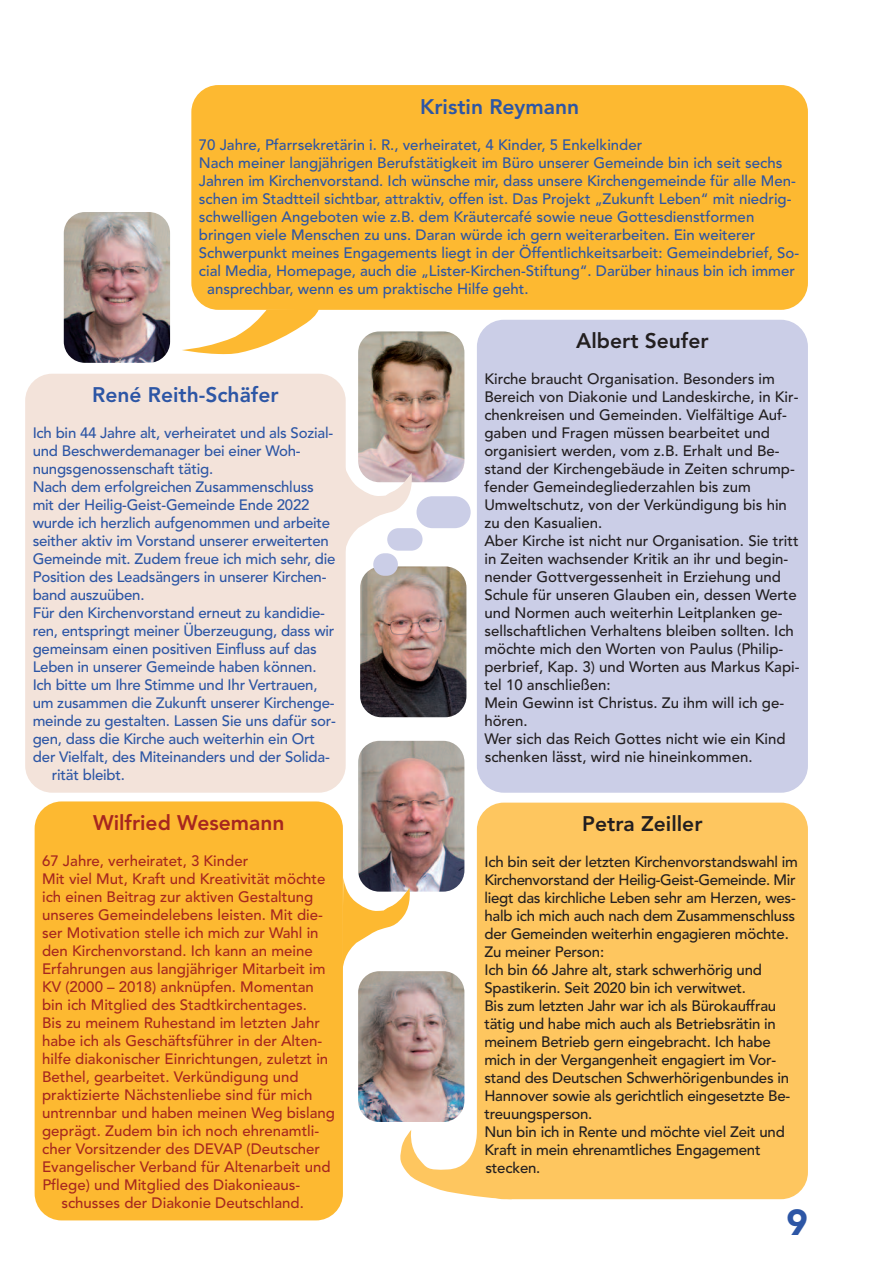
<style>
.page{position:relative;width:893px;height:1263px;background:#fff}
.page>*{position:absolute;margin:0;border:0;box-sizing:border-box;transform-origin:0 0}
.t1{font:900 36px "Avenir";color:#2d56a5}
.t2{font:800 21px "Avenir";color:#2d56a5}
.t3{font:800 21px "Avenir";color:#231f20}
.t4{font:800 21px "Avenir";color:#a6271f}
.t5{font:500 15px/18px "Avenir";color:#231f20}
.t6{font:500 15px "Avenir";letter-spacing:-.015em;color:#2d56a5}
.t7{font:500 15px "Avenir";color:#a6271f}
</style>
<div class="page">
<svg style="left:400px;top:1129px;width:99px;height:70px"></svg>
<div style="left:477px;top:320px;width:331px;height:473px;background:#cbcee7;border-radius:27px"></div>
<div style="left:25px;top:374px;width:321px;height:419px;background:#f3e3da;border-radius:27px"></div>
<img style="left:360px;top:566px;width:106px;height:151px;border-radius:21px">
<img style="left:358px;top:331px;width:106px;height:151px;border-radius:21px">
<svg style="left:182px;top:309px;width:137px;height:45px"></svg>
<div style="left:477px;top:803px;width:331px;height:396px;background:#fec65f;border-radius:27px"></div>
<div style="left:191px;top:85px;width:617px;height:225px;background:#fdb931;border-radius:27px"></div>
<div style="left:35px;top:801px;width:308px;height:419px;background:#fdb931;border-radius:27px"></div>
<img style="left:64px;top:212px;width:106px;height:151px;border-radius:21px">
<img style="left:358px;top:971px;width:106px;height:151px;border-radius:21px">
<img style="left:358px;top:741px;width:106px;height:151px;border-radius:21px">
<svg style="left:345px;top:458px;width:69px;height:98px"></svg>
<div style="left:417px;top:496px;width:54px;height:32px;background:#cbcee7;border-radius:16px"></div>
<div style="left:387px;top:528px;width:36px;height:23px;background:#cbcee7;border-radius:11px"></div>
<div style="left:373px;top:553px;width:25px;height:23px;background:#cbcee7;border-radius:11px"></div>
<svg style="left:342px;top:877px;width:70px;height:94px"></svg>
<h2 class="t2" style="left:420px;top:87px;width:161px">Kristin Reymann</h2>
<p class="t6" style="left:199px;top:131px;width:445px">70 Jahre, Pfarrsekretärin i. R., verheiratet, 4 Kinder, 5 Enkelkinder</p>
<p class="t6" style="left:199px;top:149px;width:585px">Nach meiner langjährigen Berufstätigkeit im Büro unserer Gemeinde bin ich seit sechs</p>
<p class="t6" style="left:199px;top:167px;width:598px">Jahren im Kirchenvorstand. Ich wünsche mir, dass unsere Kirchengemeinde für alle Men-</p>
<p class="t6" style="left:199px;top:185px;width:594px">schen im Stadtteil sichtbar, attraktiv, offen ist. Das Projekt „Zukunft Leben“ mit niedrig-</p>
<p class="t6" style="left:199px;top:203px;width:557px">schwelligen Angeboten wie z.B. dem Kräutercafé sowie neue Gottesdienstformen</p>
<p class="t6" style="left:199px;top:221px;width:558px">bringen viele Menschen zu uns. Daran würde ich gern weiterarbeiten. Ein weiterer</p>
<p class="t6" style="left:199px;top:239px;width:602px">Schwerpunkt meines Engagements liegt in der Öffentlichkeitsarbeit: Gemeindebrief, So-</p>
<p class="t6" style="left:199px;top:257px;width:597px">cial Media, Homepage, auch die „Lister-Kirchen-Stiftung“. Darüber hinaus bin ich immer</p>
<p class="t6" style="left:207px;top:275px;width:323px">ansprechbar, wenn es um praktische Hilfe geht.</p>
<h2 class="t2" style="left:92px;top:376px;width:188px">René Reith-Schäfer</h2>
<p class="t6" style="left:33px;top:420px;width:302px">Ich bin 44 Jahre alt, verheiratet und als Sozial-</p>
<p class="t6" style="left:33px;top:438px;width:269px">und Beschwerdemanager bei einer Woh-</p>
<p class="t6" style="left:33px;top:456px;width:182px">nungsgenossenschaft tätig.</p>
<p class="t6" style="left:33px;top:474px;width:283px">Nach dem erfolgreichen Zusammenschluss</p>
<p class="t6" style="left:33px;top:492px;width:278px">mit der Heilig-Geist-Gemeinde Ende 2022</p>
<p class="t6" style="left:33px;top:510px;width:299px">wurde ich herzlich aufgenommen und arbeite</p>
<p class="t6" style="left:33px;top:528px;width:298px">seither aktiv im Vorstand unserer erweiterten</p>
<p class="t6" style="left:33px;top:546px;width:304px">Gemeinde mit. Zudem freue ich mich sehr, die</p>
<p class="t6" style="left:33px;top:564px;width:295px">Position des Leadsängers in unserer Kirchen-</p>
<p class="t6" style="left:33px;top:582px;width:113px">band auszuüben.</p>
<p class="t6" style="left:33px;top:600px;width:294px">Für den Kirchenvorstand erneut zu kandidie-</p>
<p class="t6" style="left:33px;top:618px;width:303px">ren, entspringt meiner Überzeugung, dass wir</p>
<p class="t6" style="left:33px;top:636px;width:286px">gemeinsam einen positiven Einfluss auf das</p>
<p class="t6" style="left:33px;top:654px;width:285px">Leben in unserer Gemeinde haben können.</p>
<p class="t6" style="left:33px;top:672px;width:286px">Ich bitte um Ihre Stimme und Ihr Vertrauen,</p>
<p class="t6" style="left:33px;top:690px;width:304px">um zusammen die Zukunft unserer Kirchenge-</p>
<p class="t6" style="left:33px;top:708px;width:305px">meinde zu gestalten. Lassen Sie uns dafür sor-</p>
<p class="t6" style="left:33px;top:726px;width:284px">gen, dass die Kirche auch weiterhin ein Ort</p>
<p class="t6" style="left:33px;top:744px;width:298px">der Vielfalt, des Miteinanders und der Solida-</p>
<p class="t6" style="left:52px;top:762px;width:75px">rität bleibt.</p>
<h2 class="t4" style="left:93px;top:803px;width:193px">Wilfried Wesemann</h2>
<p class="t7" style="left:42px;top:848px;width:208px">67 Jahre, verheiratet, 3 Kinder</p>
<p class="t7" style="left:42px;top:866px;width:285px">Mit viel Mut, Kraft und Kreativität möchte</p>
<p class="t7" style="left:42px;top:884px;width:273px">ich einen Beitrag zur aktiven Gestaltung</p>
<p class="t7" style="left:42px;top:902px;width:282px">unseres Gemeindelebens leisten. Mit die-</p>
<p class="t7" style="left:42px;top:920px;width:278px">ser Motivation stelle ich mich zur Wahl in</p>
<p class="t7" style="left:42px;top:938px;width:272px">den Kirchenvorstand. Ich kann an meine</p>
<p class="t7" style="left:42px;top:956px;width:285px">Erfahrungen aus langjähriger Mitarbeit im</p>
<p class="t7" style="left:42px;top:974px;width:273px">KV (2000 – 2018) anknüpfen. Momentan</p>
<p class="t7" style="left:42px;top:992px;width:266px">bin ich Mitglied des Stadtkirchentages.</p>
<p class="t7" style="left:42px;top:1010px;width:279px">Bis zu meinem Ruhestand im letzten Jahr</p>
<p class="t7" style="left:42px;top:1028px;width:282px">habe ich als Geschäftsführer in der Alten-</p>
<p class="t7" style="left:42px;top:1046px;width:288px">hilfe diakonischer Einrichtungen, zuletzt in</p>
<p class="t7" style="left:42px;top:1064px;width:258px">Bethel, gearbeitet. Verkündigung und</p>
<p class="t7" style="left:42px;top:1082px;width:272px">praktizierte Nächstenliebe sind für mich</p>
<p class="t7" style="left:42px;top:1100px;width:294px">untrennbar und haben meinen Weg bislang</p>
<p class="t7" style="left:42px;top:1118px;width:279px">geprägt. Zudem bin ich noch ehrenamtli-</p>
<p class="t7" style="left:42px;top:1136px;width:280px">cher Vorsitzender des DEVAP (Deutscher</p>
<p class="t7" style="left:42px;top:1154px;width:290px">Evangelischer Verband für Altenarbeit und</p>
<p class="t7" style="left:42px;top:1172px;width:259px">Pflege) und Mitglied des Diakonieaus-</p>
<p class="t7" style="left:61px;top:1190px;width:244px">schusses der Diakonie Deutschland.</p>
<h2 class="t3" style="left:576px;top:322px;width:134px">Albert Seufer</h2>
<p class="t5" style="left:484px;top:369px;width:317px">Kirche braucht Organisation. Besonders im Bereich von Diakonie und Landeskirche, in Kir&shy;chenkreisen und Gemeinden. Vielfältige Auf&shy;gaben und Fragen müssen bearbeitet und organisiert werden, vom z.B. Erhalt und Be&shy;stand der Kirchengebäude in Zeiten schrump&shy;fender Gemeindegliederzahlen bis zum Umweltschutz, von der Verkündigung bis hin zu den Kasualien.<br>Aber Kirche ist nicht nur Organisation. Sie tritt in Zeiten wachsender Kritik an ihr und begin&shy;nender Gottvergessenheit in Erziehung und Schule für unseren Glauben ein, dessen Werte und Normen auch weiterhin Leitplanken ge&shy;sellschaftlichen Verhaltens bleiben sollten. Ich möchte mich den Worten von Paulus (Philip&shy;perbrief, Kap. 3) und Worten aus Markus Kapi&shy;tel 10 anschließen:<br>Mein Gewinn ist Christus. Zu ihm will ich ge&shy;hören.<br>Wer sich das Reich Gottes nicht wie ein Kind schenken lässt, wird nie hineinkommen.</p>
<h2 class="t3" style="left:582px;top:805px;width:122px">Petra Zeiller</h2>
<p class="t5" style="left:484px;top:852px;width:315px">Ich bin seit der letzten Kirchenvorstandswahl im Kirchenvorstand der Heilig-Geist-Gemeinde. Mir liegt das kirchliche Leben sehr am Herzen, wes&shy;halb ich mich auch nach dem Zusammenschluss der Gemeinden weiterhin engagieren möchte.<br>Zu meiner Person:<br>Ich bin 66 Jahre alt, stark schwerhörig und Spastikerin. Seit 2020 bin ich verwitwet.<br>Bis zum letzten Jahr war ich als Bürokauffrau tätig und habe mich auch als Betriebsrätin in meinem Betrieb gern eingebracht. Ich habe mich in der Vergangenheit engagiert im Vor&shy;stand des Deutschen Schwerhörigenbundes in Hannover sowie als gerichtlich eingesetzte Be&shy;treuungsperson.<br>Nun bin ich in Rente und möchte viel Zeit und Kraft in mein ehrenamtliches Engagement stecken.</p>
<h1 class="t1" style="left:787px;top:1192px;width:23px">9</h1>
</div>
